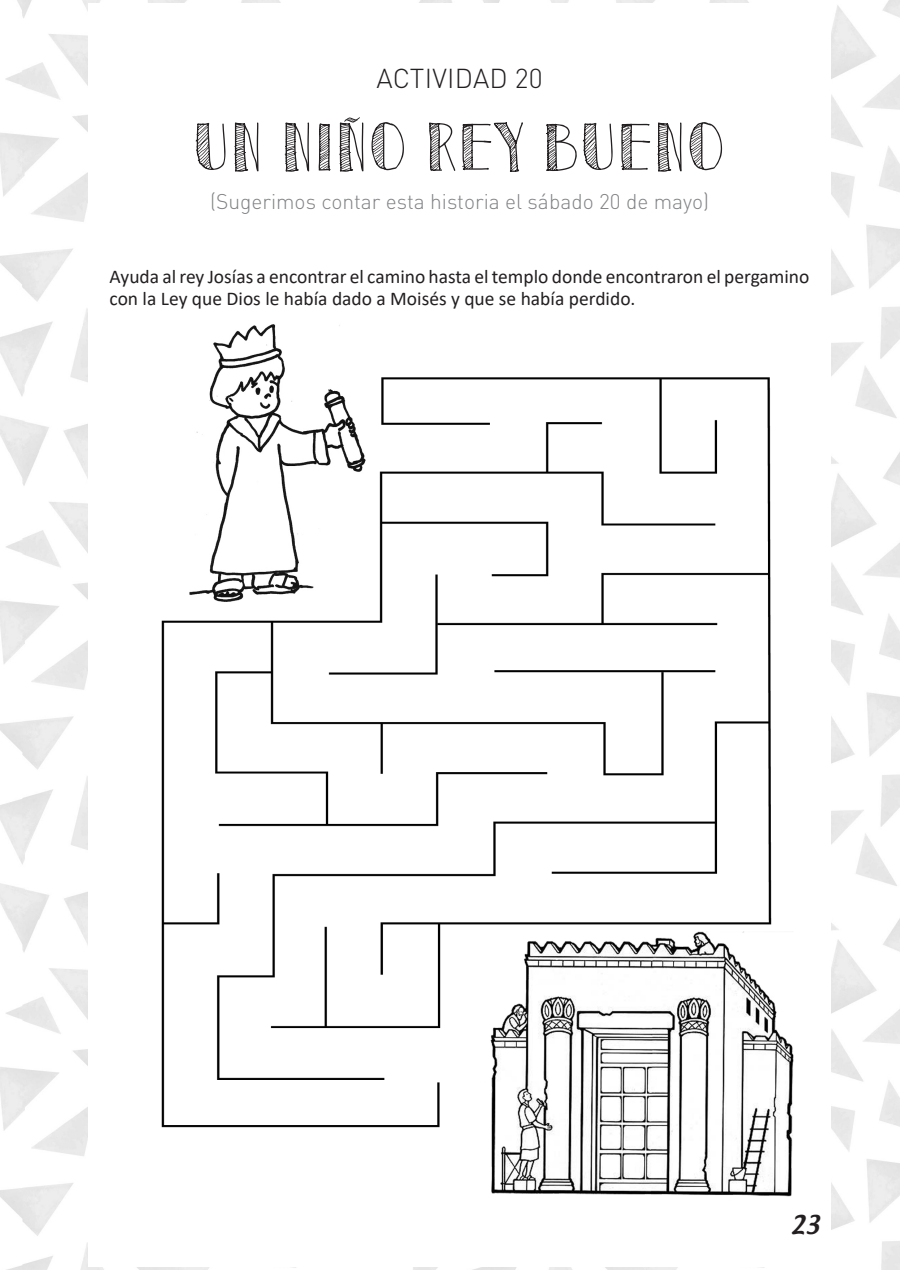
<style>
.page{position:relative;width:900px;height:1270px;background:#fff}
.page>*{position:absolute;margin:0;border:0;box-sizing:border-box;transform-origin:0 0}
.Título{font:67.5px "Sketch Toronto";color:#231f20}
.Atividade{font:300 27px "DIN Pro";letter-spacing:.01em;color:#231f20}
.t1{font:22.5px "Textile";color:#231f20}
.Verso{font:300 21px "DIN Pro";color:#808285}
.texto{font:19.5px/22.5px "Calibri";color:#231f20}
</style>
<div class="page">
<img style="left:0;top:0;width:899px;height:1269px">
<div style="left:88px;top:3px;width:742px;height:1263px;background:#fff"></div>
<img style="left:161px;top:324px;width:633px;height:873px">
<svg style="left:0;top:0;width:4px;height:4px"></svg>
<svg style="left:0;top:1265px;width:4px;height:4px"></svg>
<svg style="left:895px;top:0;width:5px;height:4px"></svg>
<svg style="left:895px;top:1265px;width:5px;height:5px"></svg>
<p class="Atividade" style="left:376px;top:60px;width:168px">ACTIVIDAD 20</p>
<p class="Título" style="left:192px;top:112px;width:535px">UN NIÑO REY BUENO</p>
<p class="Verso" style="left:210px;top:187px;width:500px">(Sugerimos contar esta historia el sábado 20 de mayo)</p>
<p class="texto" style="left:110px;top:266px;width:701px">Ayuda al rey Josías a encontrar el camino hasta el templo donde encontraron el pergamino con la Ley que Dios le había dado a Moisés y que se había perdido.</p>
<p class="t1" style="left:790px;top:1208px;width:32px">23</p>
</div>
